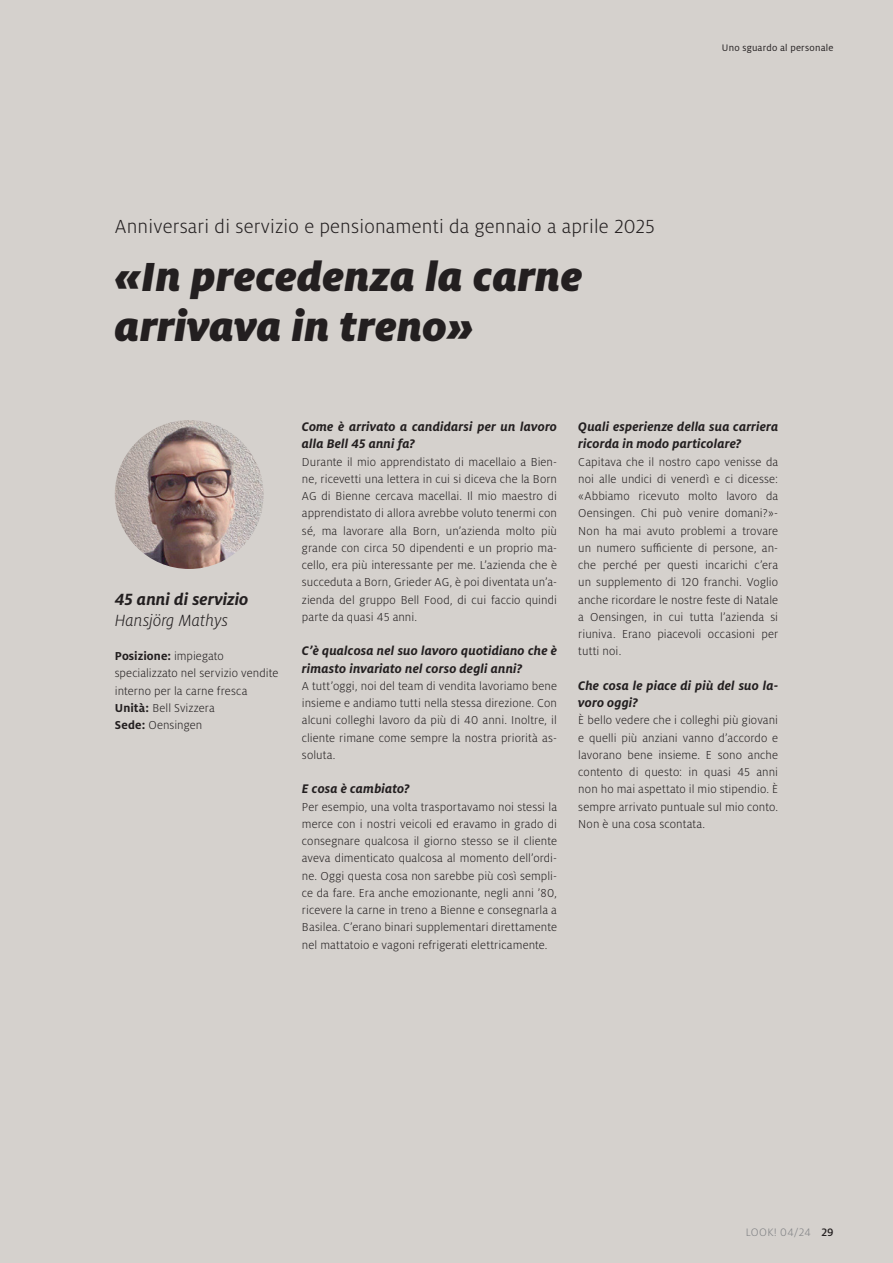
<style>
.page{position:relative;width:893px;height:1263px;background:#d5d1cd}
.page>*{position:absolute;margin:0;border:0;box-sizing:border-box;transform-origin:0 0}
.t1{font:italic 900 45px/49.5px "Milo Pro";letter-spacing:.01em;color:#231f20}
.t2{font:300 21px "Milo Pro";letter-spacing:.01em;color:#231f20}
.t3{font:italic 700 18px "Milo Pro";color:#231f20}
.t4{font:italic 300 18px "Milo Pro";color:#231f20}
.t5{font:italic 700 13.8px/17.2px "Milo Pro";letter-spacing:.01em;color:#231f20}
.t6{font:300 12.75px/17.2px "Milo Pro";letter-spacing:.005em;color:#231f20;text-align:justify}
.t7{font:300 12px "Milo Pro";letter-spacing:.025em;color:#808285}
.t8{font:10.5px "Milo Pro";letter-spacing:.02em;color:#231f20}
.s1{font-weight:700}
.s2{font-weight:500;color:#231f20}
</style>
<div class="page">
<img style="left:115px;top:420px;width:149px;height:149px;border-radius:74px">
<h2 class="t2" style="left:115px;top:215px;width:541px">Anniversari di servizio e pensionamenti da gennaio a aprile 2025</h2>
<h1 class="t1" style="left:115px;top:252px;width:469px">«In precedenza la carne arrivava in treno»</h1>
<p class="t8" style="left:722px;top:42px;width:113px">Uno sguardo al personale</p>
<h3 class="t3" style="left:115px;top:589px;width:135px">45 anni di servizio</h3>
<h3 class="t4" style="left:115px;top:610px;width:115px">Hansjörg Mathys</h3>
<p class="t6" style="left:115px;top:647px;width:165px;text-align:left"><span class="s1">Posizione:</span> impiegato specializzato nel servizio vendite interno per la carne fresca<br><span class="s1">Unità:</span> Bell Svizzera<br><span class="s1">Sede:</span> Oensingen</p>
<p class="t5" style="left:302px;top:418px;width:257px">Come è arrivato a candidarsi per un lavoro alla Bell 45 anni fa?</p>
<p class="t6" style="left:302px;top:453px;width:257px">Durante il mio apprendistato di macellaio a Bien&shy;ne, ricevetti una lettera in cui si diceva che la Born AG di Bienne cercava macellai. Il mio maestro di apprendistato di allora avrebbe voluto tenermi con sé, ma lavorare alla Born, un’azienda molto più grande con circa 50 dipendenti e un proprio ma&shy;cello, era più interessante per me. L’azienda che è succeduta a Born, Grieder AG, è poi diventata un’a&shy;zienda del gruppo Bell Food, di cui faccio quindi parte da quasi 45 anni.</p>
<p class="t5" style="left:302px;top:642px;width:257px">C’è qualcosa nel suo lavoro quotidiano che è rimasto invariato nel corso degli anni?</p>
<p class="t6" style="left:302px;top:677px;width:257px">A tutt’oggi, noi del team di vendita lavoriamo bene insieme e andiamo tutti nella stessa direzione. Con alcuni colleghi lavoro da più di 40 anni. Inoltre, il cliente rimane come sempre la nostra priorità as&shy;soluta.</p>
<p class="t5" style="left:302px;top:780px;width:109px">E cosa è cambiato?</p>
<p class="t6" style="left:302px;top:798px;width:257px">Per esempio, una volta trasportavamo noi stessi la merce con i nostri veicoli ed eravamo in grado di consegnare qualcosa il giorno stesso se il cliente aveva dimenticato qualcosa al momento dell’ordi&shy;ne. Oggi questa cosa non sarebbe più così sempli&shy;ce da fare. Era anche emozionante, negli anni ’80, ricevere la carne in treno a Bienne e consegnarla a Basilea. C’erano binari supplementari direttamente nel mattatoio e vagoni refrigerati elettricamente.</p>
<p class="t5" style="left:578px;top:418px;width:201px">Quali esperienze della sua carriera ricorda in modo particolare?</p>
<p class="t6" style="left:578px;top:453px;width:201px">Capitava che il nostro capo venisse da noi alle undici di venerdì e ci dicesse: «Abbiamo ricevuto molto lavoro da Oensingen. Chi può venire domani?»- Non ha mai avuto problemi a trovare un numero sufficiente di persone, an&shy;che perché per questi incarichi c’era un supplemento di 120 franchi. Voglio anche ricordare le nostre feste di Natale a Oensingen, in cui tutta l’azienda si riuniva. Erano piacevoli occasioni per tutti noi.</p>
<p class="t5" style="left:578px;top:677px;width:201px">Che cosa le piace di più del suo la&shy;voro oggi?</p>
<p class="t6" style="left:578px;top:712px;width:201px">È bello vedere che i colleghi più giovani e quelli più anziani vanno d’accordo e lavorano bene insieme. E sono anche contento di questo: in quasi 45 anni non ho mai aspettato il mio stipendio. È sempre arrivato puntuale sul mio conto.<br>Non è una cosa scontata.</p>
<p class="t7" style="left:746px;top:1226px;width:89px">LOOK! 04/24 <span class="s2">29</span></p>
</div>
